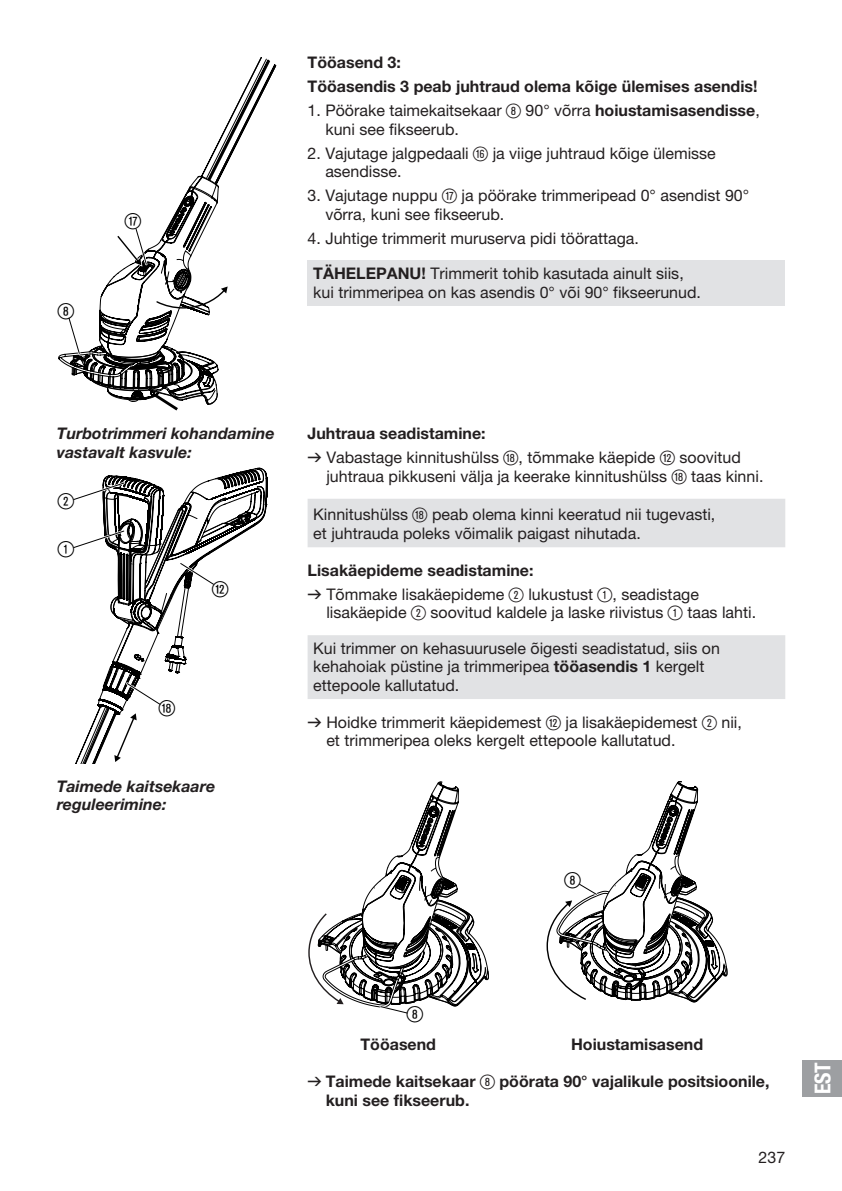
<style>
.page{position:relative;width:842px;height:1191px;background:#fff}
.page>*{position:absolute;margin:0;border:0;box-sizing:border-box;transform-origin:0 0}
.t1{font:22px/48px "Ziffernim Kreisund Quadrat BQ";color:#000}
.t2{font:22px "GARDENA Pro Bo Cond";color:#fff}
.t3{font:16px/18.4px "GARDENA Pro";color:#231f20}
.t4{font:700 16px/24px "GARDENA Pro";color:#231f20}
.t5{font:italic 700 16px/18.4px "GARDENA Pro";color:#231f20}
.s1{font-family:"Ziffernim Kreisund Quadrat BQ";font-size:20px}
.s2{font-weight:700}
.s3{font-family:"Formdruck"}
.s4{font-family:"Formdruck";font-weight:400}
.s5{font-family:"Ziffernim Kreisund Quadrat BQ";font-weight:400;font-size:20px}
</style>
<div class="page">
<div style="left:308px;top:261px;width:477px;height:45px;background:#e1e2e4"></div>
<svg style="left:201px;top:57px;width:76px;height:118px"></svg>
<svg style="left:58px;top:175px;width:170px;height:236px"></svg>
<svg style="left:308px;top:499px;width:477px;height:200px;fill:#e1e2e4"></svg>
<svg style="left:73px;top:467px;width:195px;height:296px"></svg>
<svg style="left:308px;top:781px;width:181px;height:233px"></svg>
<svg style="left:546px;top:781px;width:182px;height:221px"></svg>
<div style="left:802px;top:1060px;width:40px;height:36px;background:#9d9fa2"></div>
<h1 class="t1" style="left:58px;top:287px;width:18px">8</h1>
<h1 class="t1" style="left:125px;top:198px;width:18px">U</h1>
<p class="t4" style="left:308px;top:50px;width:451px">Tööasend 3:<br>Tööasendis 3 peab juhtraud olema kõige ülemises asendis!</p>
<p class="t3" style="left:325px;top:101px;width:436px;text-indent:-18px">1. Pöörake taimekaitsekaar <span class="s1">8</span> 90° võrra <span class="s2">hoiustamisasendisse</span>, kuni see fikseerub.</p>
<p class="t3" style="left:325px;top:144px;width:392px;text-indent:-18px">2. Vajutage jalgpedaali <span class="s1">Z</span> ja viige juhtraud kõige ülemisse asendisse.</p>
<p class="t3" style="left:325px;top:186px;width:425px;text-indent:-18px">3. Vajutage nuppu <span class="s1">U</span> ja pöörake trimmeripead 0° asendist 90° võrra, kuni see fikseerub.</p>
<p class="t3" style="left:308px;top:229px;width:333px">4. Juhtige trimmerit muruserva pidi töörattaga.</p>
<p class="t3" style="left:313px;top:264px;width:389px"><span class="s2">TÄHELEPANU!</span> Trimmerit tohib kasutada ainult siis, kui trimmeripea on kas asendis 0° või 90° fikseerunud.</p>
<p class="t5" style="left:57px;top:424px;width:220px">Turbotrimmeri kohandamine vastavalt kasvule:</p>
<h1 class="t1" style="left:58px;top:477px;width:18px">2<br>1</h1>
<h1 class="t1" style="left:212px;top:565px;width:18px">W</h1>
<h1 class="t1" style="left:159px;top:685px;width:18px">I</h1>
<p class="t5" style="left:57px;top:776px;width:160px">Taimede kaitsekaare reguleerimine:</p>
<p class="t3" style="left:308px;top:421px;width:435px;line-height:24px"><span class="s2">Juhtraua seadistamine:<br></span><span class="s3">v</span> Vabastage kinnitushülss <span class="s1">I</span>, tõmmake käepide <span class="s1">W</span> soovitud</p>
<p class="t3" style="left:326px;top:466px;width:439px">juhtraua pikkuseni välja ja keerake kinnitushülss <span class="s1">I</span> taas kinni.</p>
<p class="t3" style="left:313px;top:505px;width:404px">Kinnitushülss <span class="s1">I</span> peab olema kinni keeratud nii tugevasti, et juhtrauda poleks võimalik paigast nihutada.</p>
<p class="t3" style="left:308px;top:558px;width:393px;line-height:24px"><span class="s2">Lisakäepideme seadistamine:<br></span><span class="s3">v</span> Tõmmake lisakäepideme <span class="s1">2</span> lukustust <span class="s1">1</span>, seadistage</p>
<p class="t3" style="left:326px;top:603px;width:431px">lisakäepide <span class="s1">2</span> soovitud kaldele ja laske riivistus <span class="s1">1</span> taas lahti.</p>
<p class="t3" style="left:313px;top:638px;width:408px">Kui trimmer on kehasuurusele õigesti seadistatud, siis on kehahoiak püstine ja trimmeripea <span class="s2">tööasendis 1</span> kergelt ettepoole kallutatud.</p>
<p class="t3" style="left:326px;top:712px;width:417px;text-indent:-19px"><span class="s3">v</span> Hoidke trimmerit käepidemest <span class="s1">W</span> ja lisakäepidemest <span class="s1">2</span> nii, et trimmeripea oleks kergelt ettepoole kallutatud.</p>
<h1 class="t1" style="left:564px;top:856px;width:18px">8</h1>
<h1 class="t1" style="left:407px;top:990px;width:18px">8</h1>
<p class="t4" style="left:360px;top:1032px;width:77px">Tööasend</p>
<p class="t4" style="left:571px;top:1032px;width:134px">Hoiustamisasend</p>
<p class="t4" style="left:326px;top:1072px;width:445px;line-height:18.4px;text-indent:-18px"><span class="s4">v</span> Taimede kaitsekaar <span class="s5">8</span> pöörata 90° vajalikule positsioonile, kuni see fikseerub.</p>
<p class="t3" style="left:759px;top:1147px;width:28px">237</p>
<h1 class="t2" style="left:809px;top:1094px;width:34px;rotate:-90deg">EST</h1>
</div>
